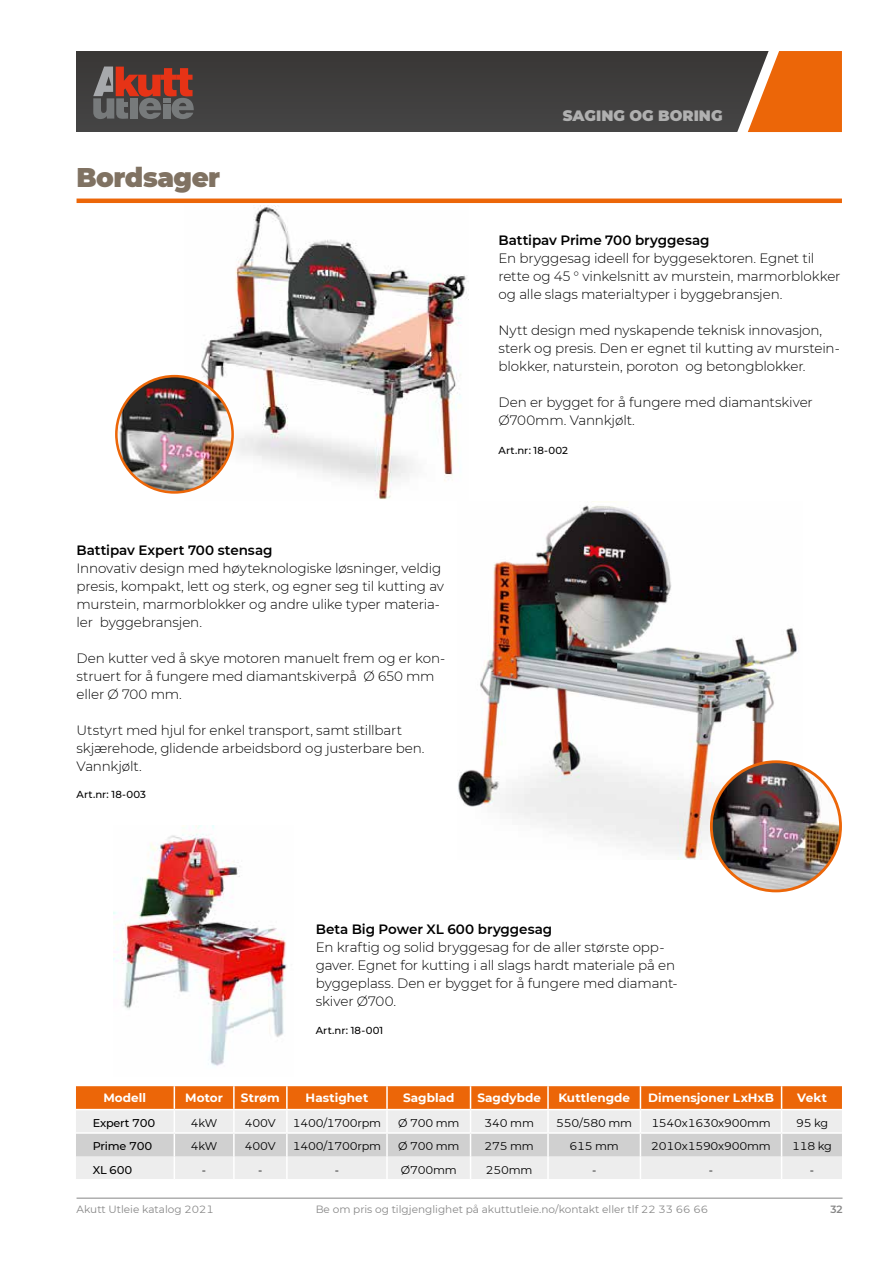
<style>
.page{position:relative;width:893px;height:1263px;background:#fff}
.page>*{position:absolute;margin:0;border:0;box-sizing:border-box;transform-origin:0 0}
.t1{font:900 27px "Montserrat";letter-spacing:-.02em;color:#807262}
.t2{font:900 15px "Montserrat";color:#b0b0b0}
.t3{font:300 13.5px/18px "Montserrat";letter-spacing:-.01em;color:#000}
.t4{font:600 13.5px "Montserrat";letter-spacing:-.005em;color:#000}
.t5{font:700 12px "Montserrat";letter-spacing:.005em;color:#fff}
.t6{font:11.25px "Montserrat";letter-spacing:-.02em;color:#000}
.t7{font:500 11.25px "Montserrat";letter-spacing:-.02em;color:#000}
.t8{font:10.5px "Montserrat";color:#878787}
.t9{font:600 10.5px "Montserrat";color:#878787}
.t10{font:500 10.2px "Montserrat";letter-spacing:.015em;color:#000}
</style>
<div class="page">
<hr style="left:77px;top:1198px;width:765px;height:1px;background:#878787">
<hr style="left:77px;top:199px;width:765px;height:4px;background:#ec6608">
<div style="left:77px;top:51px;width:692px;height:81px;background:#3f3e3d"></div>
<svg style="left:93px;top:67px;width:101px;height:52px"></svg>
<svg style="left:737px;top:51px;width:105px;height:81px"></svg>
<img style="left:113px;top:826px;width:174px;height:240px">
<img style="left:458px;top:501px;width:345px;height:359px">
<img style="left:711px;top:762px;width:129px;height:129px;border-radius:65px">
<div style="left:710px;top:760px;width:132px;height:132px;border:3px solid #ec6608;border-radius:50%"></div>
<img style="left:185px;top:205px;width:282px;height:295px">
<img style="left:116px;top:376px;width:117px;height:116px;border-radius:58px">
<div style="left:115px;top:375px;width:119px;height:119px;border:3px solid #ec6608;border-radius:50%"></div>
<svg style="left:76px;top:1086px;width:766px;height:93px;background:#e6c6af"></svg>
<h1 class="t1" style="left:77px;top:157px;width:145px">Bordsager</h1>
<p class="t4" style="left:77px;top:541px;width:197px">Battipav Expert 700 stensag</p>
<p class="t3" style="left:77px;top:559px;width:369px">Innovativ design med høyteknologiske løsninger, veldig presis, kompakt, lett og sterk, og egner seg til kutting av murstein, marmorblokker og andre ulike typer materia&shy;ler byggebransjen.</p>
<p class="t3" style="left:77px;top:649px;width:370px">Den kutter ved å skye motoren manuelt frem og er kon&shy;struert for å fungere med diamantskiverpå Ø 650 mm eller Ø 700 mm.</p>
<p class="t3" style="left:77px;top:721px;width:350px">Utstyrt med hjul for enkel transport, samt stillbart skjærehode, glidende arbeidsbord og justerbare ben.<br>Vannkjølt.</p>
<p class="t10" style="left:77px;top:788px;width:71px">Art.nr: 18-003</p>
<p class="t2" style="left:563px;top:105px;width:161px">SAGING OG BORING</p>
<p class="t4" style="left:499px;top:231px;width:212px">Battipav Prime 700 bryggesag</p>
<p class="t3" style="left:499px;top:249px;width:344px">En bryggesag ideell for byggesektoren. Egnet til rette og 45 ° vinkelsnitt av murstein, marmorblokker og alle slags materialtyper i byggebransjen.</p>
<p class="t3" style="left:499px;top:321px;width:343px">Nytt design med nyskapende teknisk innovasjon, sterk og presis. Den er egnet til kutting av murstein&shy;blokker, naturstein, poroton og betongblokker.</p>
<p class="t3" style="left:499px;top:393px;width:316px">Den er bygget for å fungere med diamantskiver<br>Ø700mm. Vannkjølt.</p>
<p class="t10" style="left:499px;top:443px;width:71px">Art.nr: 18-002</p>
<p class="t4" style="left:316px;top:920px;width:238px">Beta Big Power XL 600 bryggesag</p>
<p class="t3" style="left:316px;top:938px;width:363px">En kraftig og solid bryggesag for de aller største opp&shy;gaver. Egnet for kutting i all slags hardt materiale på en byggeplass. Den er bygget for å fungere med diamant&shy;skiver Ø700.</p>
<p class="t10" style="left:316px;top:1023px;width:69px">Art.nr: 18-001</p>
<p class="t5" style="left:103px;top:1089px;width:44px">Modell</p>
<p class="t5" style="left:185px;top:1089px;width:39px">Motor</p>
<p class="t5" style="left:241px;top:1089px;width:40px">Strøm</p>
<p class="t5" style="left:306px;top:1089px;width:64px">Hastighet</p>
<p class="t5" style="left:403px;top:1089px;width:53px">Sagblad</p>
<p class="t5" style="left:477px;top:1089px;width:65px">Sagdybde</p>
<p class="t5" style="left:558px;top:1089px;width:73px">Kuttlengde</p>
<p class="t5" style="left:648px;top:1089px;width:127px">Dimensjoner LxHxB</p>
<p class="t5" style="left:797px;top:1089px;width:31px">Vekt</p>
<p class="t7" style="left:93px;top:1115px;width:64px">Expert 700</p>
<p class="t6" style="left:191px;top:1115px;width:28px">4kW</p>
<p class="t6" style="left:245px;top:1115px;width:32px">400V</p>
<p class="t6" style="left:293px;top:1115px;width:90px">1400/1700rpm</p>
<p class="t6" style="left:398px;top:1115px;width:63px">Ø 700 mm</p>
<p class="t6" style="left:485px;top:1115px;width:51px">340 mm</p>
<p class="t6" style="left:556px;top:1115px;width:77px">550/580 mm</p>
<p class="t6" style="left:651px;top:1115px;width:121px">1540x1630x900mm</p>
<p class="t6" style="left:796px;top:1115px;width:34px">95 kg</p>
<p class="t7" style="left:93px;top:1138px;width:61px">Prime 700</p>
<p class="t6" style="left:191px;top:1138px;width:28px">4kW</p>
<p class="t6" style="left:245px;top:1138px;width:32px">400V</p>
<p class="t6" style="left:293px;top:1138px;width:90px">1400/1700rpm</p>
<p class="t6" style="left:398px;top:1138px;width:63px">Ø 700 mm</p>
<p class="t6" style="left:485px;top:1138px;width:51px">275 mm</p>
<p class="t6" style="left:570px;top:1138px;width:51px">615 mm</p>
<p class="t6" style="left:651px;top:1138px;width:121px">2010x1590x900mm</p>
<p class="t6" style="left:792px;top:1138px;width:41px">118 kg</p>
<p class="t7" style="left:93px;top:1162px;width:41px">XL 600</p>
<p class="t6" style="left:202px;top:1162px;width:6px">-</p>
<p class="t6" style="left:258px;top:1162px;width:6px">-</p>
<p class="t6" style="left:335px;top:1162px;width:6px">-</p>
<p class="t6" style="left:401px;top:1162px;width:57px">Ø700mm</p>
<p class="t6" style="left:486px;top:1162px;width:48px">250mm</p>
<p class="t6" style="left:592px;top:1162px;width:6px">-</p>
<p class="t6" style="left:709px;top:1162px;width:6px">-</p>
<p class="t6" style="left:810px;top:1162px;width:6px">-</p>
<p class="t8" style="left:77px;top:1202px;width:139px">Akutt Utleie katalog 2021</p>
<p class="t8" style="left:316px;top:1202px;width:394px">Be om pris og tilgjenglighet på akuttutleie.no/kontakt eller tlf 22 33 66 66</p>
<p class="t9" style="left:830px;top:1202px;width:14px">32</p>
</div>
